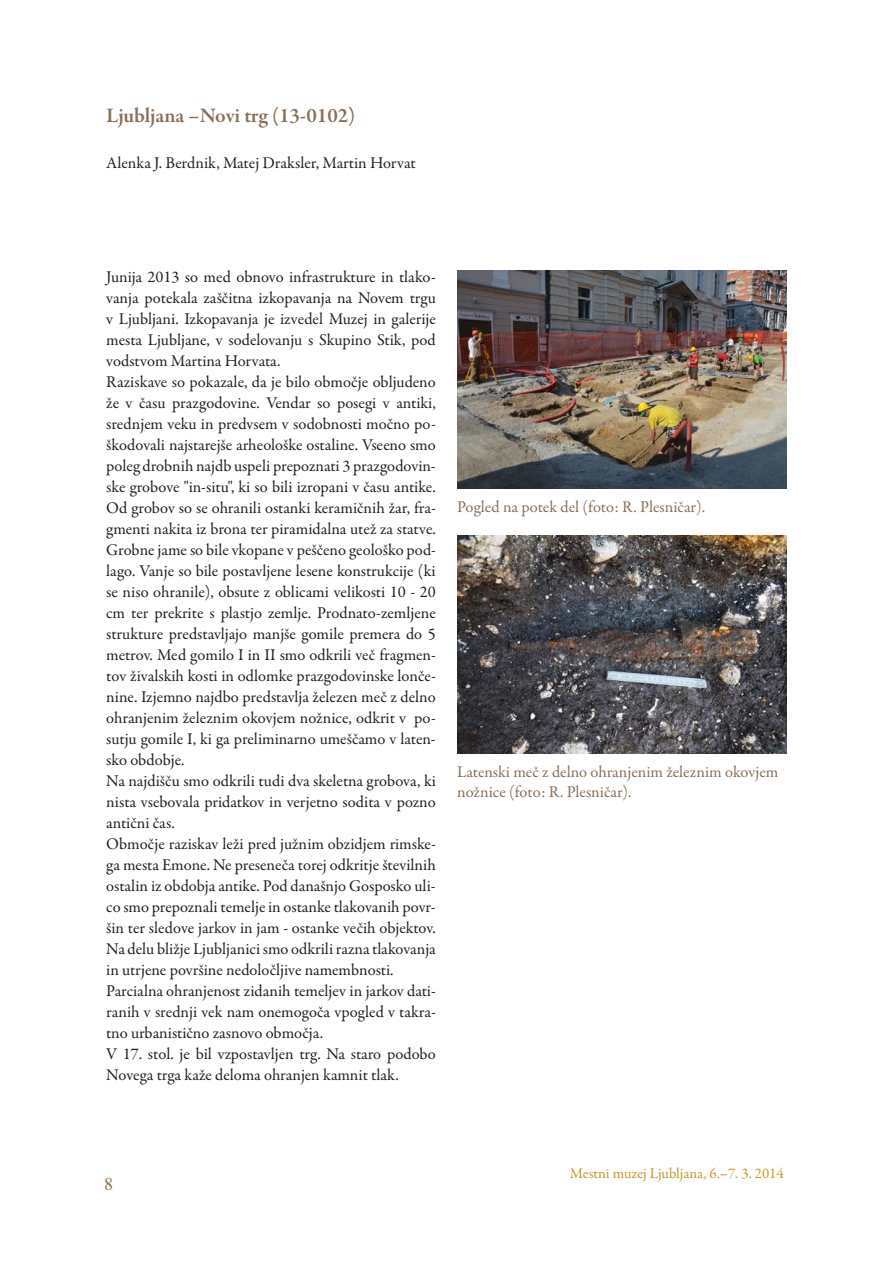
<style>
.page{position:relative;width:893px;height:1263px;background:#fff}
.page>*{position:absolute;margin:0;border:0;box-sizing:border-box;transform-origin:0 0}
.t1{font:600 21px "Garamond Premr Pro";letter-spacing:-.005em;color:#886f58}
.t2{font:18px "Times New Roman";color:#886f58}
.t3{font:16.5px/21px "Garamond Premr Pro";color:#231f20}
.t4{font:16.5px/19.8px "Garamond Premr Pro";color:#886f58}
.t5{font:15px "Garamond Premr Pro";color:#c6972c}
.s1{font-weight:600}
</style>
<div class="page">
<img style="left:457px;top:270px;width:329px;height:218px">
<img style="left:457px;top:536px;width:330px;height:218px">
<p class="t1" style="left:106px;top:107px;width:250px">Ljubljana –Novi trg (13-0102)</p>
<p class="t3" style="left:106px;top:153px;width:311px">Alenka J. Berdnik, Matej Draksler, Martin Horvat</p>
<p class="t3" style="left:106px;top:268px;width:331px">Junija 2013 so med obnovo infrastrukture in tlako&shy;vanja potekala zaščitna izkopavanja na Novem trgu v Ljubljani. Izkopavanja je izvedel Muzej in galerije mesta Ljubljane, v sodelovanju s Skupino Stik, pod vodstvom Martina Horvata.<br>Raziskave so pokazale, da je bilo območje obljudeno že v času prazgodovine. Vendar so posegi v antiki, srednjem veku in predvsem v sodobnosti močno po&shy;škodovali najstarejše arheološke ostaline. Vseeno smo poleg drobnih najdb uspeli prepoznati 3 prazgodovin&shy;ske grobove "in-situ", ki so bili izropani v času antike.<br>Od grobov so se ohranili ostanki keramičnih žar, fra&shy;gmenti nakita iz brona ter piramidalna utež za statve.<br>Grobne jame so bile vkopane v peščeno geološko pod&shy;lago. Vanje so bile postavljene lesene konstrukcije (ki se niso ohranile), obsute z oblicami velikosti 10 - 20 cm ter prekrite s plastjo zemlje. Prodnato-zemljene strukture predstavljajo manjše gomile premera do 5 metrov. Med gomilo I in II smo odkrili več fragmen&shy;tov živalskih kosti in odlomke prazgodovinske lonče&shy;nine. Izjemno najdbo predstavlja železen meč z delno ohranjenim železnim okovjem nožnice, odkrit v po&shy;sutju gomile I, ki ga preliminarno umeščamo v laten&shy;sko obdobje.<br>Na najdišču smo odkrili tudi dva skeletna grobova, ki nista vsebovala pridatkov in verjetno sodita v pozno antični čas.<br>Območje raziskav leži pred južnim obzidjem rimske&shy;ga mesta Emone. Ne preseneča torej odkritje številnih ostalin iz obdobja antike. Pod današnjo Gosposko uli&shy;co smo prepoznali temelje in ostanke tlakovanih povr&shy;šin ter sledove jarkov in jam - ostanke večih objektov.<br>Na delu bližje Ljubljanici smo odkrili razna tlakovanja in utrjene površine nedoločljive namembnosti.<br>Parcialna ohranjenost zidanih temeljev in jarkov dati&shy;ranih v srednji vek nam onemogoča vpogled v takra&shy;tno urbanistično zasnovo območja.<br>V 17. stol. je bil vzpostavljen trg. Na staro podobo Novega trga kaže deloma ohranjen kamnit tlak.</p>
<p class="t4" style="left:457px;top:498px;width:249px">Pogled na potek del (foto: R. Plesničar).</p>
<p class="t4" style="left:457px;top:764px;width:323px">Latenski meč z delno ohranjenim železnim okovjem nožnice (foto: R. Plesničar).</p>
<p class="t2" style="left:104px;top:1174px;width:10px">8</p>
<p class="t5" style="left:570px;top:1167px;width:215px">Mestni muzej Ljubljana, 6.<span class="s1">–</span>7. 3. 2014</p>
</div>
